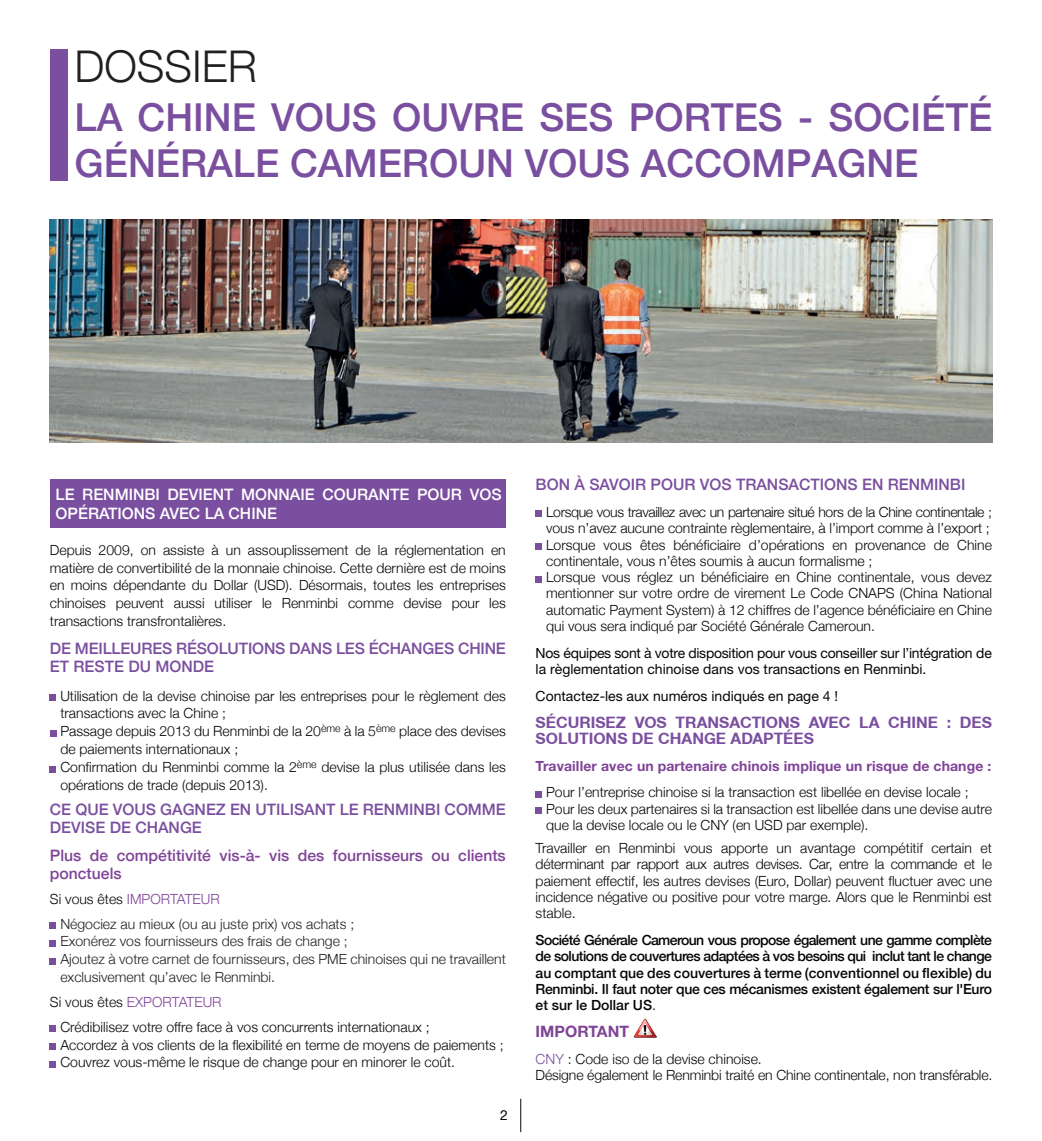
<style>
.page{position:relative;width:1042px;height:1141px;background:#fff}
.page>*{position:absolute;margin:0;border:0;box-sizing:border-box;transform-origin:0 0}
.t1{font:300 43.75px "Helvetica Neue";color:#231f20}
.t2{font:500 38.5px/46.2px "Helvetica Neue";color:#7a4f9f}
.t3{font:500 15.75px/17.8px "Helvetica Neue";color:#7a4f9f}
.t4{font:700 15.75px/16.3px "Helvetica Neue CE";color:#7a4f9f}
.t5{font:500 15.75px/17.8px "Helvetica Neue";color:#804497}
.t6{font:500 15.75px/18.9px "Helvetica Neue";color:#fff}
.t7{font:700 15.75px "Helvetica Neue";color:#804497}
.t8{font:300 14px/16.3px "Helvetica Neue";color:#050504}
.t9{font:500 14px/16.3px "Helvetica Neue";letter-spacing:-.02em;color:#050504;text-align:justify}
.t10{font:300 14px/17.8px "Helvetica Neue";color:#231f20}
.t11{font:14px/16.3px "Helvetica Neue";letter-spacing:-.02em;color:#050504}
.t12{font:700 14px "Helvetica Neue";letter-spacing:.01em;color:#804497}
.t13{font:14px "Helvetica Neue";color:#050504}
.t14{font:13.83px "Helvetica Neue";color:#050504}
.s1{color:#050504}
.s2{color:#804497}
.s3{font-weight:300}
.s4{color:#7a4f9f}
</style>
<div class="page">
<div style="left:50px;top:479px;width:456px;height:48px;background:#7a4f9f"></div>
<div style="left:50px;top:50px;width:17px;height:131px;background:#7a4f9f"></div>
<img style="left:50px;top:220px;width:942px;height:223px">
<svg style="left:536px;top:576px;width:6px;height:6px"></svg>
<svg style="left:536px;top:791px;width:6px;height:6px"></svg>
<div style="left:536px;top:807px;width:6px;height:7px;background:#7a4f9f"></div>
<div style="left:536px;top:543px;width:6px;height:7px;background:#7a4f9f"></div>
<svg style="left:536px;top:511px;width:6px;height:6px"></svg>
<div style="left:50px;top:1043px;width:6px;height:7px;background:#7a4f9f"></div>
<div style="left:50px;top:1061px;width:6px;height:7px;background:#7a4f9f"></div>
<svg style="left:50px;top:1026px;width:6px;height:6px"></svg>
<svg style="left:50px;top:958px;width:6px;height:6px"></svg>
<svg style="left:50px;top:940px;width:6px;height:6px"></svg>
<svg style="left:50px;top:922px;width:6px;height:6px"></svg>
<svg style="left:50px;top:766px;width:6px;height:6px"></svg>
<svg style="left:50px;top:730px;width:6px;height:6px"></svg>
<svg style="left:50px;top:695px;width:6px;height:6px"></svg>
<hr style="left:520px;top:1099px;width:1px;height:33px;background:#050504">
<img style="left:634px;top:1018px;width:23px;height:19px">
<h1 class="t1" style="left:75px;top:31px;width:184px">DOSSIER</h1>
<h2 class="t2" style="left:75px;top:91px;width:919px">LA CHINE VOUS OUVRE SES PORTES - SOCIÉTÉ<br>GÉNÉRALE CAMEROUN VOUS ACCOMPAGNE</h2>
<p class="t6" style="left:56px;top:484px;width:447px">LE RENMINBI DEVIENT MONNAIE COURANTE POUR VOS<br>OPÉRATIONS AVEC LA CHINE</p>
<p class="t8" style="left:50px;top:540px;width:457px;line-height:17.8px;text-align:justify">Depuis 2009, on assiste à un assouplissement de la réglementation en matière de convertibilité de la monnaie chinoise. Cette dernière est de moins en moins dépendante du Dollar (USD). Désormais, toutes les entreprises chinoises peuvent aussi utiliser le Renminbi comme devise pour les transactions transfrontalières.</p>
<p class="t3" style="left:50px;top:639px;width:457px">DE MEILLEURES RÉSOLUTIONS DANS LES ÉCHANGES CHINE<br>ET RESTE DU MONDE</p>
<p class="t8" style="left:60px;top:686px;width:447px;line-height:17.8px">Utilisation de la devise chinoise par les entreprises pour le règlement des transactions avec la Chine ;<br>Passage depuis 2013 du Renminbi de la 20<sup>ème</sup> à la 5<sup>ème</sup> place des devises de paiements internationaux ;<br>Confirmation du Renminbi comme la 2<sup>ème</sup> devise la plus utilisée dans les opérations de trade (depuis 2013).</p>
<p class="t3" style="left:50px;top:799px;width:457px">CE QUE VOUS GAGNEZ EN UTILISANT LE RENMINBI COMME<br>DEVISE DE CHANGE</p>
<p class="t5" style="left:50px;top:845px;width:457px">Plus de compétitivité vis-à- vis des fournisseurs ou clients ponctuels</p>
<p class="t10" style="left:60px;top:885px;width:295px;line-height:24.8px;text-indent:-10px"><span class="s1">Si vous êtes</span> <span class="s2">IMPORTATEUR<br></span>Négociez au mieux (ou au juste prix) vos achats ;</p>
<p class="t10" style="left:60px;top:931px;width:447px">Exonérez vos fournisseurs des frais de change ;<br>Ajoutez à votre carnet de fournisseurs, des PME chinoises qui ne travaillent exclusivement qu’avec le Renminbi.</p>
<p class="t8" style="left:60px;top:988px;width:371px;line-height:24.8px;text-indent:-10px">Si vous êtes <span class="s2">EXPORTATEUR<br></span>Crédibilisez votre offre face à vos concurrents internationaux ;</p>
<p class="t8" style="left:60px;top:1035px;width:445px;line-height:17.8px">Accordez à vos clients de la flexibilité en terme de moyens de paiements ;<br>Couvrez vous-même le risque de change pour en minorer le coût.</p>
<p class="t14" style="left:500px;top:1107px;width:9px">2</p>
<p class="t3" style="left:536px;top:474px;width:431px">BON À SAVOIR POUR VOS TRANSACTIONS EN RENMINBI</p>
<p class="t8" style="left:546px;top:503px;width:447px">Lorsque vous travaillez avec un partenaire situé hors de la Chine continentale ; vous n’avez aucune contrainte règlementaire, à l’import comme à l’export ; Lorsque vous êtes bénéficiaire d’opérations en provenance de Chine continentale, vous n’êtes soumis à aucun formalisme ;<br>Lorsque vous réglez un bénéficiaire en Chine continentale, vous devez mentionner sur votre ordre de virement Le Code CNAPS (China National automatic Payment System) à 12 chiffres de l’agence bénéficiaire en Chine qui vous sera indiqué par Société Générale Cameroun.</p>
<p class="t11" style="left:536px;top:644px;width:458px">Nos équipes sont à votre disposition pour vous conseiller sur l’intégration de la règlementation chinoise dans vos transactions en Renminbi.</p>
<p class="t13" style="left:536px;top:687px;width:304px">Contactez-les aux numéros indiqués en page 4 !</p>
<p class="t4" style="left:536px;top:714px;width:458px">SÉCURISEZ VOS TRANSACTIONS AVEC LA CHINE : DES<br>SOLUTIONS DE CHANGE ADAPTÉES</p>
<p class="t12" style="left:536px;top:757px;width:457px">Travailler avec un partenaire chinois implique un risque de change :</p>
<p class="t8" style="left:546px;top:783px;width:447px">Pour l’entreprise chinoise si la transaction est libellée en devise locale ;<br>Pour les deux partenaires si la transaction est libellée dans une devise autre que la devise locale ou le CNY (en USD par exemple).</p>
<p class="t8" style="left:536px;top:839px;width:458px;text-align:justify">Travailler en Renminbi vous apporte un avantage compétitif certain et déterminant par rapport aux autres devises. Car, entre la commande et le paiement effectif, les autres devises (Euro, Dollar) peuvent fluctuer avec une incidence négative ou positive pour votre marge. Alors que le Renminbi est stable.</p>
<p class="t9" style="left:536px;top:931px;width:458px">Société Générale Cameroun vous propose également une gamme complète de solutions de couvertures adaptées à vos besoins qui inclut tant le change au comptant que des couvertures à terme (conventionnel ou flexible) du Renminbi. Il faut noter que ces mécanismes existent également sur l'Euro et sur le Dollar US<span class="s3">.</span></p>
<p class="t7" style="left:536px;top:1022px;width:95px">IMPORTANT</p>
<p class="t8" style="left:536px;top:1050px;width:458px"><span class="s4">CNY</span> : Code iso de la devise chinoise.<br>Désigne également le Renminbi traité en Chine continentale, non transférable.</p>
</div>
